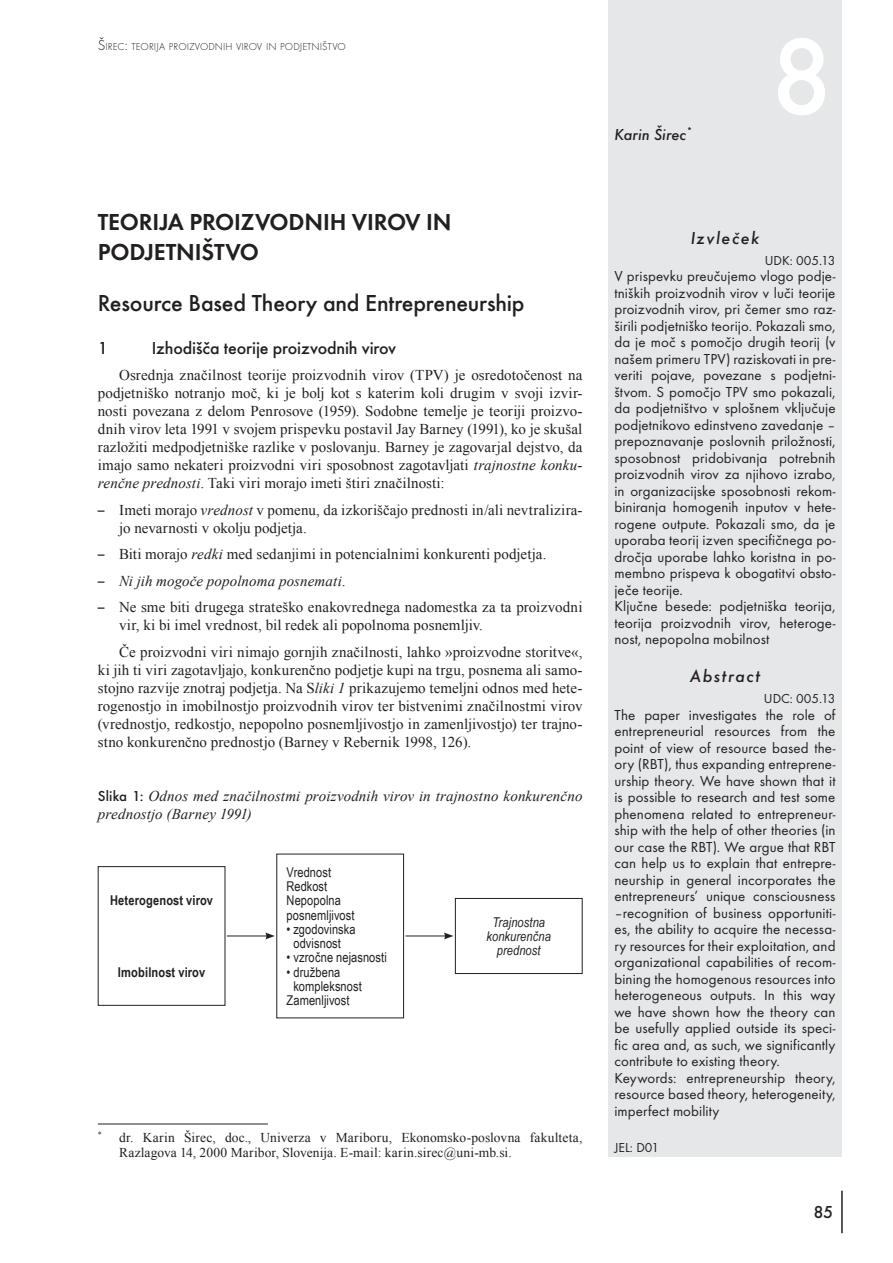
<style>
.page{position:relative;width:893px;height:1263px;background:#fff}
.page>*{position:absolute;margin:0;border:0;box-sizing:border-box;transform-origin:0 0}
.t1{font:500 112.5px "Futura TEE";color:#fff}
.t2{font:500 24px "Futura TEE";letter-spacing:-.01em;color:#231f20}
.t3{font:600 24px/30px "Futura TEE";letter-spacing:-.005em;color:#231f20}
.t4{font:500 18px "Futura TEE";letter-spacing:-.005em;color:#231f20}
.t5{font:18px "Futura TEE Medi Obli";letter-spacing:.085em;color:#231f20}
.t6{font:16.5px "Futura TEE Medi Obli";color:#231f20}
.t7{font:15px/16.5px "Futura TEE";letter-spacing:.005em;color:#231f20}
.t8{font:15px/18px "Times New Roman";letter-spacing:.005em;color:#231f20;text-align:justify}
.t9{font:italic 15px/18px "Times New Roman";letter-spacing:.01em;color:#231f20}
.t10{font:13.5px/15px "Times New Roman";letter-spacing:.01em;color:#231f20}
.t11{font:13.5px/14.2px "Arial Narrow";letter-spacing:.005em;color:#231f20}
.t12{font:700 13.5px "Arial Narrow";letter-spacing:.01em;color:#231f20}
.t13{font:italic 13.5px/14.2px "Arial Narrow";letter-spacing:.005em;color:#231f20;text-align:center}
.t14{font:13.5px "Futura TEE";color:#231f20}
.t15{font:10.5px "Futura TEE Ligh";color:#231f20}
.s1{font-size:15px}
.s2{font-style:italic}
.s3{font-family:"Arial Narrow"}
.s4{font-family:"Arial Narrow";font-style:normal}
.s5{font-style:normal}
.s6{font-family:"Futura TEE";font-weight:500;font-style:normal}
</style>
<div class="page">
<hr style="left:841px;top:1191px;width:2px;height:42px;background:#231f20">
<div style="left:608px;top:0;width:234px;height:1157px;background:#e6e7e9"></div>
<hr style="left:98px;top:1124px;width:170px;height:1px;background:#231f20">
<div style="left:98px;top:866px;width:127px;height:140px;border:1px solid #231f20"></div>
<div style="left:455px;top:898px;width:128px;height:76px;border:1px solid #231f20"></div>
<hr style="left:227px;top:935px;width:41px;height:1px;background:#231f20">
<svg style="left:265px;top:932px;width:10px;height:7px"></svg>
<hr style="left:406px;top:935px;width:40px;height:1px;background:#231f20">
<svg style="left:444px;top:932px;width:9px;height:7px"></svg>
<p class="t15" style="left:98px;top:40px;width:250px"><span class="s1">Š</span>IREC<span class="s1">:</span> TEORIJA PROIZVODN IH VIROV IN PODJETN IŠTVO</p>
<h2 class="t3" style="left:98px;top:206px;width:355px">TEORIJA PROIZVODNIH VIROV IN<br>PODJETNIŠTVO</h2>
<h2 class="t2" style="left:98px;top:289px;width:428px">Resource Based Theory and Entrepreneurship</h2>
<p class="t4" style="left:98px;top:337px;width:12px">1</p>
<p class="t4" style="left:152px;top:337px;width:246px">Izhodišča teorije proizvodnih virov</p>
<p class="t8" style="left:98px;top:366px;width:486px;text-indent:21px">Osrednja značilnost teorije proizvodnih virov (TPV) je osredotočenost na podjetniško notranjo moč, ki je bolj kot s katerim koli drugim v svoji izvir&shy;nosti povezana z delom Penrosove (1959). Sodobne temelje je teoriji proizvo&shy;dnih virov leta 1991 v svojem prispevku postavil Jay Barney (1991), ko je skušal razložiti medpodjetniške razlike v poslovanju. Barney je zagovarjal dejstvo, da imajo samo nekateri proizvodni viri sposobnost zagotavljati <span class="s2">trajnostne konku&shy;renčne prednosti</span>. Taki viri morajo imeti štiri značilnosti:</p>
<p class="t8" style="left:119px;top:500px;width:465px;text-indent:-21px"><span class="s3">–</span> Imeti morajo <span class="s2">vrednost</span> v pomenu, da izkoriščajo prednosti in/ali nevtralizira&shy;jo nevarnosti v okolju podjetja.</p>
<p class="t8" style="left:98px;top:545px;width:450px"><span class="s3">–</span> Biti morajo <span class="s2">redki</span> med sedanjimi in potencialnimi konkurenti podjetja.</p>
<p class="t9" style="left:98px;top:571px;width:249px"><span class="s4">–</span> Ni jih mogoče popolnoma posnemati<span class="s5">.</span></p>
<p class="t8" style="left:119px;top:598px;width:465px;text-indent:-21px"><span class="s3">–</span> Ne sme biti drugega strateško enakovrednega nadomestka za ta proizvodni vir, ki bi imel vrednost, bil redek ali popolnoma posnemljiv.</p>
<p class="t8" style="left:98px;top:642px;width:486px;text-indent:21px">Če proizvodni viri nimajo gornjih značilnosti, lahko »proizvodne storitve«, ki jih ti viri zagotavljajo, konkurenčno podjetje kupi na trgu, posnema ali samo&shy;stojno razvije znotraj podjetja. Na S<span class="s2">liki 1</span> prikazujemo temeljni odnos med hete&shy;rogenostjo in imobilnostjo proizvodnih virov ter bistvenimi značilnostmi virov (vrednostjo, redkostjo, nepopolno posnemljivostjo in zamenljivostjo) ter trajno&shy;stno konkurenčno prednostjo (Barney v Rebernik 1998, 126).</p>
<p class="t9" style="left:98px;top:787px;width:486px"><span class="s6">Slika 1:</span> Odnos med značilnostmi proizvodnih virov in trajnostno konkurenčno prednostjo (Barney 1991)</p>
<p class="t12" style="left:110px;top:890px;width:105px">Heterogenost virov</p>
<p class="t12" style="left:118px;top:961px;width:89px">Imobilnost virov</p>
<p class="t11" style="left:286px;top:864px;width:69px">Vrednost<br>Redkost<br>Nepopolna posnemljivost</p>
<p class="t11" style="left:286px;top:921px;width:71px;text-align:center">• zgodovinska odvisnost</p>
<p class="t11" style="left:286px;top:950px;width:102px">• vzročne nejasnosti</p>
<p class="t11" style="left:286px;top:964px;width:55px">• družbena</p>
<p class="t11" style="left:293px;top:978px;width:70px">kompleksnost</p>
<p class="t11" style="left:286px;top:993px;width:65px">Zamenljivost</p>
<p class="t13" style="left:487px;top:914px;width:66px">Trajnostna konkurenčna prednost</p>
<p class="t10" style="left:119px;top:1129px;width:465px;text-indent:-21px"><sup>*</sup> dr. Karin Širec, doc., Univerza v Mariboru, Ekonomsko-poslovna fakulteta,<br>Razlagova 14, 2000 Maribor, Slovenija. E-mail: karin.sirec@uni-mb.si.</p>
<p class="t6" style="left:614px;top:125px;width:79px">Karin Širec<sup>*</sup></p>
<h1 class="t1" style="left:770px;top:10px;width:65px">8</h1>
<p class="t5" style="left:691px;top:227px;width:70px">Izvleček</p>
<p class="t14" style="left:765px;top:252px;width:72px">UDK: 005.13</p>
<p class="t7" style="left:614px;top:268px;width:223px">V prispevku preučujemo vlogo podje&shy;tniških proizvodnih virov v luči teorije proizvodnih virov, pri čemer smo raz&shy;širili podjetniško teorijo. Pokazali smo, da je moč s pomočjo drugih teorij (v našem primeru TPV) raziskovati in pre&shy;veriti pojave, povezane s podjetni&shy;štvom. S pomočjo TPV smo pokazali, da podjetništvo v splošnem vključuje podjetnikovo edinstveno zavedanje – prepoznavanje poslovnih priložnosti, sposobnost pridobivanja potrebnih proizvodnih virov za njihovo izrabo, in organizacijske sposobnosti rekom&shy;biniranja homogenih inputov v hete&shy;rogene outpute. Pokazali smo, da je uporaba teorij izven specifičnega po&shy;dročja uporabe lahko koristna in po&shy;membno prispeva k obogatitvi obsto&shy;ječe teorije.<br>Ključne besede: podjetniška teorija, teorija proizvodnih virov, heteroge&shy;nost, nepopolna mobilnost</p>
<p class="t5" style="left:690px;top:666px;width:72px">Abstract</p>
<p class="t14" style="left:764px;top:691px;width:73px">UDC: 005.13</p>
<p class="t7" style="left:614px;top:706px;width:223px">The paper investigates the role of entrepreneurial resources from the point of view of resource based the&shy;ory (RBT), thus expanding entreprene&shy;urship theory. We have shown that it is possible to research and test some phenomena related to entrepreneur&shy;ship with the help of other theories (in our case the RBT). We argue that RBT can help us to explain that entrepre&shy;neurship in general incorporates the entrepreneurs’ unique consciousness –recognition of business opportuniti&shy;es, the ability to acquire the necessa&shy;ry resources for their exploitation, and organizational capabilities of recom&shy;bining the homogenous resources into heterogeneous outputs. In this way we have shown how the theory can be usefully applied outside its speci&shy;fic area and, as such, we significantly contribute to existing theory.<br>Keywords: entrepreneurship theory, resource based theory, heterogeneity, imperfect mobility</p>
<p class="t14" style="left:614px;top:1139px;width:46px">JEL: D01</p>
<p class="t4" style="left:813px;top:1201px;width:22px">85</p>
</div>
